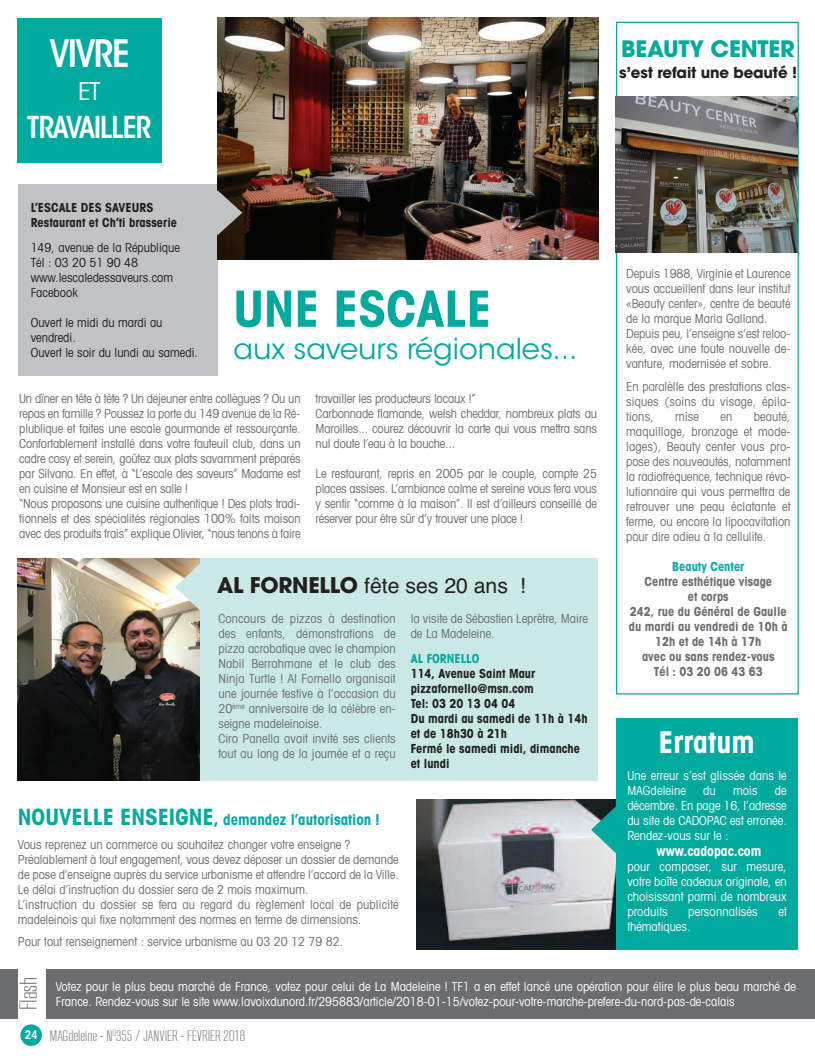
<style>
.page{position:relative;width:815px;height:1063px;background:#fff}
.page>*{position:absolute;margin:0;border:0;box-sizing:border-box;transform-origin:0 0}
.t1{font:700 condensed 50px "Avant Garde LT";color:#00a99e}
.t2{font:600 condensed 37.5px "ITC Avant Garde Std";letter-spacing:-.05em;color:#fff}
.t3{font:600 condensed 30px "ITC Avant Garde Std";letter-spacing:-.05em;color:#fff}
.t4{font:700 condensed 30px "Avant Garde LT";color:#fff}
.t5{font:28.75px "ITC Avant Garde Std";color:#00a99e}
.t6{font:condensed 24.88px "Avant Garde LT";color:#fff}
.t7{font:300 24.5px "RB No 2";color:#6c6d70}
.t8{font:700 22.5px "Avant Garde";letter-spacing:-.01em;color:#00a99e}
.t9{font:21.12px "Helvetica";color:#231f20}
.t10{font:300 15.12px "RB No 2";color:#6c6d70}
.t11{font:700 condensed 15px "Avant Garde LT";color:#00a99e}
.t12{font:700 15px "Avant Garde";letter-spacing:-.01em;color:#231f20}
.t13{font:700 condensed 13.75px "Avant Garde LT";color:#fff}
.t14{font:condensed 12.5px/15px "Avant Garde LT";letter-spacing:-.005em;color:#6c6d70}
.t15{font:condensed 12.5px/15px "Avant Garde LT";color:#fff}
.t16{font:700 condensed 12.5px/15px "Avant Garde LT";color:#231f20}
.t17{font:condensed 12.5px/15px "Avant Garde LT";color:#231f20}
.t18{font:700 condensed 12.5px/15px "Avant Garde LT";color:#6c6d70;text-align:center}
.t19{font:700 condensed 12.5px "Avant Garde LT";color:#00a99e}
.s1{font-family:"Avant Garde";font-weight:700;font-size:21.5px}
.s2{font-size:22.5px}
.s3{font-size:18.75px}
.s4{font-family:"ITC Avant Garde Std";font-weight:600;font-stretch:condensed;font-size:12px;color:#fff}
</style>
<div class="page">
<div style="left:20px;top:1024px;width:22px;height:22px;background:#00a99e;border-radius:50%"></div>
<div style="left:0;top:970px;width:815px;height:49px;background:#6c6d70"></div>
<div style="left:18px;top:968px;width:28px;height:51px;background:#fff"></div>
<div style="left:616px;top:22px;width:183px;height:672px;border:1px solid #00a99e"></div>
<img style="left:616px;top:96px;width:182px;height:157px">
<div style="left:199px;top:558px;width:399px;height:222px;background:#c9e8e6"></div>
<div style="left:18px;top:184px;width:199px;height:192px;background:#c1c2c4"></div>
<img style="left:217px;top:18px;width:381px;height:242px">
<svg style="left:217px;top:190px;width:25px;height:45px"></svg>
<img style="left:18px;top:558px;width:181px;height:222px">
<svg style="left:175px;top:564px;width:25px;height:46px"></svg>
<div style="left:18px;top:18px;width:144px;height:144px;background:#00a99e"></div>
<img style="left:417px;top:800px;width:199px;height:150px">
<div style="left:616px;top:718px;width:181px;height:232px;background:#00a99e"></div>
<svg style="left:591px;top:807px;width:25px;height:46px"></svg>
<h2 class="t2" style="left:50px;top:39px;width:82px">VIVRE</h2>
<h3 class="t6" style="left:78px;top:82px;width:24px">ET</h3>
<h3 class="t3" style="left:27px;top:116px;width:126px">TRAVAILLER</h3>
<h3 class="t8" style="left:621px;top:40px;width:175px">BEAUTY CENTER</h3>
<p class="t12" style="left:619px;top:67px;width:179px">s’est refait une beauté !</p>
<p class="t16" style="left:31px;top:201px;width:148px">L’ESCALE DES SAVEURS<br>Restaurant et Ch’ti brasserie</p>
<p class="t17" style="left:31px;top:241px;width:151px">149, avenue de la République<br>Tél : 03 20 51 90 48 www.lescaledessaveurs.com<br>Facebook</p>
<p class="t17" style="left:31px;top:316px;width:169px">Ouvert le midi du mardi au vendredi.<br>Ouvert le soir du lundi au samedi.</p>
<h1 class="t1" style="left:233px;top:291px;width:260px">UNE ESCALE</h1>
<h3 class="t5" style="left:233px;top:338px;width:346px">aux saveurs régionales...</h3>
<p class="t14" style="left:19px;top:392px;width:283px">Un dîner en tête à tête ? Un déjeuner entre collègues ? Ou un repas en famille ? Poussez la porte du 149 avenue de la Ré&shy;plublique et faites une escale gourmande et ressourçante.<br>Confortablement installé dans votre fauteuil club, dans un cadre cosy et serein, goûtez aux plats savamment préparés par Silvana. En effet, à “L’escale des saveurs” Madame est en cuisine et Monsieur est en salle !<br>“Nous proposons une cuisine authentique ! Des plats tradi&shy;tionnels et des spécialités régionales 100% faits maison avec des produits frais” explique Olivier, “nous tenons à faire</p>
<p class="t14" style="left:316px;top:392px;width:283px">travailler les producteurs locaux !”<br>Carbonnade flamande, welsh cheddar, nombreux plats au Maroilles... courez découvrir la carte qui vous mettra sans nul doute l’eau à la bouche...</p>
<p class="t14" style="left:316px;top:467px;width:283px;text-align:justify">Le restaurant, repris en 2005 par le couple, compte 25 places assises. L’ambiance calme et sereine vous fera vous y sentir “comme à la maison”. Il est d’ailleurs conseillé de réserver pour être sûr d’y trouver une place !</p>
<h3 class="t9" style="left:217px;top:574px;width:310px"><span class="s1">AL FORNELLO</span> fête ses 20 ans !</h3>
<p class="t14" style="left:218px;top:612px;width:179px">Concours de pizzas à destination des enfants, démonstrations de pizza acrobatique avec le champion Nabil Berrahmane et le club des Ninja Turtle ! Al Fornello organisait une journée festive à l’occasion du 20<sup>ème</sup> anniversaire de la célèbre en&shy;seigne madeleinoise.<br>Ciro Panella avait invité ses clients tout au long de la journée et a reçu</p>
<p class="t14" style="left:411px;top:612px;width:179px">la visite de Sébastien Leprêtre, Maire de La Madeleine.</p>
<p class="t19" style="left:411px;top:654px;width:70px">AL FORNELLO</p>
<p class="t16" style="left:411px;top:667px;width:178px">114, Avenue Saint Maur pizzafornello@msn.com<br>Tel: 03 20 13 04 04<br>Du mardi au samedi de 11h à 14h et de 18h30 à 21h<br>Fermé le samedi midi, dimanche et lundi</p>
<p class="t11" style="left:18px;top:814px;width:363px"><span class="s2">NOUVELLE ENSEIGNE</span><span class="s3">,</span> demandez l’autorisation !</p>
<p class="t14" style="left:18px;top:838px;width:382px">Vous reprenez un commerce ou souhaitez changer votre enseigne ?<br>Préalablement à tout engagement, vous devez déposer un dossier de demande de pose d’enseigne auprès du service urbanisme et attendre l’accord de la Ville.<br>Le délai d’instruction du dossier sera de 2 mois maximum.<br>L’instruction du dossier se fera au regard du règlement local de publicité madeleinois qui fixe notamment des normes en terme de dimensions.</p>
<p class="t14" style="left:18px;top:935px;width:327px">Pour tout renseignement : service urbanisme au 03 20 12 79 82.</p>
<p class="t14" style="left:626px;top:267px;width:166px">Depuis 1988, Virginie et Laurence vous accueillent dans leur institut «Beauty center», centre de beauté de la marque Maria Galland.<br>Depuis peu, l’enseigne s’est reloo&shy;kée, avec une toute nouvelle de&shy;vanture, modernisée et sobre.</p>
<p class="t14" style="left:626px;top:380px;width:166px;text-align:justify">En paralèlle des prestations clas&shy;siques (soins du visage, épila&shy;tions,</p>
<p class="t14" style="left:626px;top:410px;width:166px;text-align:justify;text-indent:128px">beauté, maquillage, bronzage et mode&shy;lages), Beauty center vous pro&shy;pose des nouveautés, notamment la radiofréquence, technique révo&shy;lutionnaire qui vous permettra de retrouver une peau éclatante et ferme, ou encore la lipocavitation pour dire adieu à la cellulite.</p>
<p class="t19" style="left:672px;top:561px;width:74px">Beauty Center</p>
<p class="t18" style="left:629px;top:575px;width:160px">Centre esthétique visage<br>et corps<br>242, rue du Général de Gaulle du mardi au vendredi de 10h à<br>12h et de 14h à 17h<br>avec ou sans rendez-vous<br>Tél : 03 20 06 43 63</p>
<p class="t14" style="left:675px;top:410px;width:25px">mise</p>
<p class="t14" style="left:720px;top:410px;width:13px">en</p>
<h3 class="t4" style="left:658px;top:732px;width:98px">Erratum</h3>
<p class="t15" style="left:627px;top:769px;width:161px">Une erreur s’est glissée dans le<br>MAGdeleine</p>
<p class="t15" style="left:627px;top:784px;width:161px;text-align:justify;text-indent:148px">de décembre. En page 16, l’adresse du site de CADOPAC est erronée.<br>Rendez-vous sur le :</p>
<p class="t13" style="left:657px;top:846px;width:106px">www.cadopac.com</p>
<p class="t15" style="left:627px;top:860px;width:161px;text-align:justify">pour composer, sur mesure, votre boîte cadeaux originale, en choisissant parmi de nombreux produits</p>
<p class="t15" style="left:703px;top:784px;width:14px">du</p>
<p class="t15" style="left:733px;top:784px;width:26px">mois</p>
<p class="t15" style="left:688px;top:905px;width:71px">personnalisés</p>
<p class="t15" style="left:778px;top:905px;width:10px">et</p>
<p class="t15" style="left:627px;top:920px;width:65px">thématiques.</p>
<h3 class="t7" style="left:20px;top:1010px;width:35px;rotate:-90deg">Flash</h3>
<p class="t15" style="left:56px;top:980px;width:742px">Votez pour le plus beau marché de France, votez pour celui de La Madeleine ! TF1 a en effet lancé une opération pour élire le plus beau marché de<br>France. Rendez-vous sur le site www.lavoixdunord.fr/295883/article/2018-01-15/votez-pour-votre-marche-prefere-du-nord-pas-de-calais</p>
<p class="t10" style="left:25px;top:1030px;width:222px"><span class="s4">24</span> MAGdeleine - N<sup>O</sup>355 / JANVIER - FÉVRIER 2018</p>
</div>
